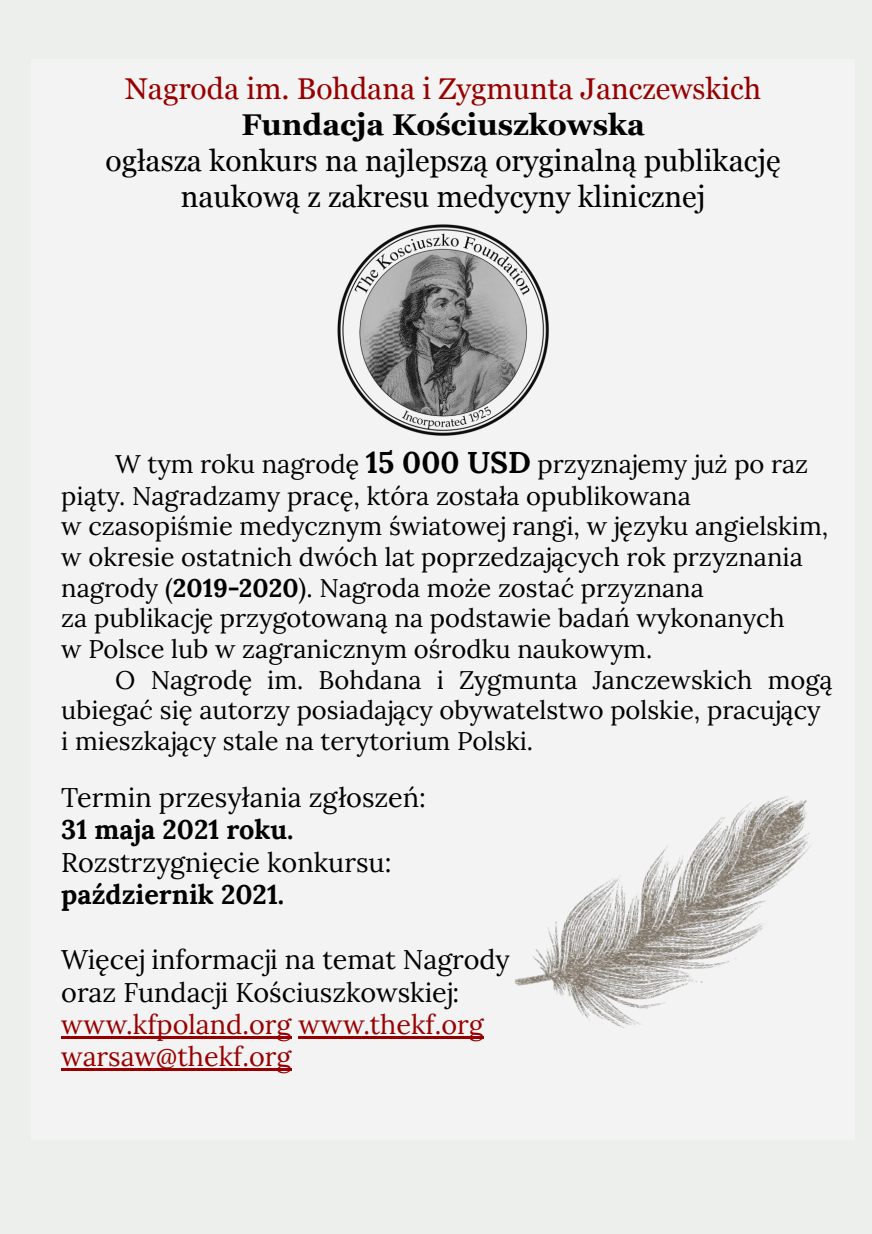
<style>
.page{position:relative;width:872px;height:1234px;background:#fff}
.page>*{position:absolute;margin:0;border:0;box-sizing:border-box;transform-origin:0 0}
.t1{font:30px/36px "Georgia";color:#000;text-align:center}
.t2{font:27px/32.4px "Lora";color:#000}
.t3{font:25.5px "Lora";color:#000}
.s1{color:#980000}
.s2{font-weight:700}
.s3{font-weight:700;font-size:30px}
</style>
<div class="page">
<div style="left:0;top:0;width:872px;height:1233px;background:#edefed"></div>
<div style="left:31px;top:60px;width:824px;height:1080px;background:#f3f3f3"></div>
<img style="left:337px;top:224px;width:212px;height:212px">
<hr style="left:61px;top:1035px;width:230px;height:2px;background:#980000">
<hr style="left:298px;top:1035px;width:185px;height:2px;background:#980000">
<hr style="left:61px;top:1067px;width:230px;height:3px;background:#980000">
<img style="left:515px;top:796px;width:296px;height:232px">
<p class="t1" style="left:106px;top:71px;width:676px"><span class="s1">Nagroda im. Bohdana i Zygmunta Janczewskich </span><span class="s2">Fundacja Kościuszkowska<br></span>ogłasza konkurs na najlepszą oryginalną publikację naukową z zakresu medycyny klinicznej</p>
<p class="t3" style="left:115px;top:444px;width:694px">W tym roku nagrodę <span class="s3">15 000 USD</span> przyznajemy już po raz</p>
<p class="t3" style="left:61px;top:476px;width:631px">piąty. Nagradzamy pracę, która została opublikowana</p>
<p class="t3" style="left:61px;top:507px;width:768px">w czasopiśmie medycznym światowej rangi, w języku angielskim,</p>
<p class="t3" style="left:61px;top:537px;width:743px">w okresie ostatnich dwóch lat poprzedzających rok przyznania</p>
<p class="t3" style="left:61px;top:568px;width:644px">nagrody (<span class="s2">2019-2020</span>). Nagroda może zostać przyznana</p>
<p class="t3" style="left:61px;top:598px;width:725px">za publikację przygotowaną na podstawie badań wykonanych</p>
<p class="t3" style="left:61px;top:629px;width:592px">w Polsce lub w zagranicznym ośrodku naukowym.</p>
<p class="t3" style="left:115px;top:660px;width:719px">O Nagrodę im. Bohdana i Zygmunta Janczewskich mogą</p>
<p class="t3" style="left:61px;top:690px;width:761px">ubiegać się autorzy posiadający obywatelstwo polskie, pracujący</p>
<p class="t3" style="left:61px;top:721px;width:473px">i mieszkający stale na terytorium Polski.</p>
<p class="t2" style="left:61px;top:779px;width:366px">Termin przesyłania zgłoszeń:<br><span class="s2">31 maja 2021 roku.<br></span>Rozstrzygnięcie konkursu: <span class="s2">październik 2021.</span></p>
<p class="t2" style="left:61px;top:941px;width:450px">Więcej informacji na temat Nagrody oraz Fundacji Kościuszkowskiej: <span class="s1">www.kfpoland.org www.thekf.org warsaw@thekf.org</span></p>
</div>
